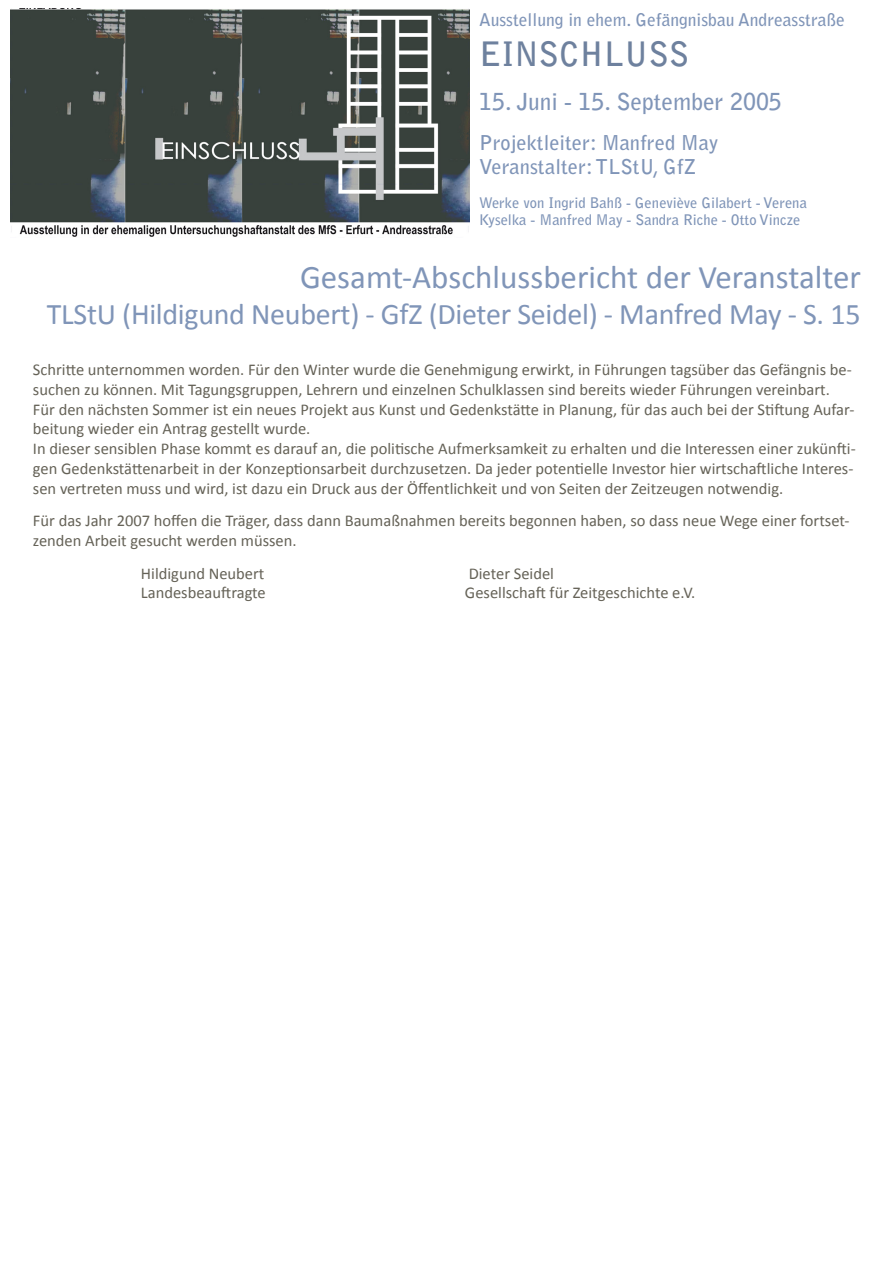
<style>
.page{position:relative;width:893px;height:1263px;background:#fff}
.page>*{position:absolute;margin:0;border:0;box-sizing:border-box;transform-origin:0 0}
.t1{font:700 33.45px "Bell Gothic Std";color:#6e819e}
.t2{font:33px "Calibri";color:#8095b8}
.t3{font:30px "Calibri";letter-spacing:-.01em;color:#8095b8}
.t4{font:700 23.25px "Bell Gothic Std";color:#8095b8}
.t5{font:700 20.4px/24.5px "Bell Gothic Std";color:#8095b8}
.t6{font:700 17.4px "Bell Gothic Std";color:#8095b8}
.t7{font:16.5px/19.8px "Calibri";color:#656257}
.t8{font:700 14.55px/17.4px "Bell Gothic Std";color:#8095b8}
</style>
<div class="page">
<img style="left:11px;top:9px;width:458px;height:228px">
<p class="t6" style="left:479px;top:9px;width:367px">Ausstellung in ehem. Gefängnisbau Andreasstraße</p>
<h1 class="t1" style="left:479px;top:34px;width:212px">EINSCHLUSS</h1>
<h3 class="t4" style="left:479px;top:87px;width:304px">15. Juni - 15. September 2005</h3>
<p class="t5" style="left:479px;top:130px;width:241px">Projektleiter: Manfred May<br>Veranstalter: TLStU, GfZ</p>
<p class="t8" style="left:479px;top:194px;width:330px">Werke von Ingrid Bahß - Geneviève Gilabert - Verena<br>Kyselka - Manfred May - Sandra Riche - Otto Vincze</p>
<h2 class="t2" style="left:300px;top:256px;width:563px">Gesamt-Abschlussbericht der Veranstalter</h2>
<h3 class="t3" style="left:47px;top:295px;width:815px">TLStU (Hildigund Neubert) - GfZ (Dieter Seidel) - Manfred May - S. 15</h3>
<p class="t7" style="left:33px;top:359px;width:824px">Schritte unternommen worden. Für den Winter wurde die Genehmigung erwirkt, in Führungen tagsüber das Gefängnis be&shy;suchen zu können. Mit Tagungsgruppen, Lehrern und einzelnen Schulklassen sind bereits wieder Führungen vereinbart.<br>Für den nächsten Sommer ist ein neues Projekt aus Kunst und Gedenkstätte in Planung, für das auch bei der Stiftung Aufar&shy;beitung wieder ein Antrag gestellt wurde.<br>In dieser sensiblen Phase kommt es darauf an, die politische Aufmerksamkeit zu erhalten und die Interessen einer zukünfti&shy;gen Gedenkstättenarbeit in der Konzeptionsarbeit durchzusetzen. Da jeder potentielle Investor hier wirtschaftliche Interes&shy;sen vertreten muss und wird, ist dazu ein Druck aus der Öffentlichkeit und von Seiten der Zeitzeugen notwendig.</p>
<p class="t7" style="left:33px;top:510px;width:818px">Für das Jahr 2007 hoffen die Träger, dass dann Baumaßnahmen bereits begonnen haben, so dass neue Wege einer fortset&shy;zenden Arbeit gesucht werden müssen.</p>
<p class="t7" style="left:141px;top:562px;width:125px">Hildigund Neubert</p>
<p class="t7" style="left:469px;top:562px;width:87px">Dieter Seidel</p>
<p class="t7" style="left:141px;top:582px;width:126px">Landesbeauftragte</p>
<p class="t7" style="left:465px;top:582px;width:232px">Gesellschaft für Zeitgeschichte e.V.</p>
</div>
